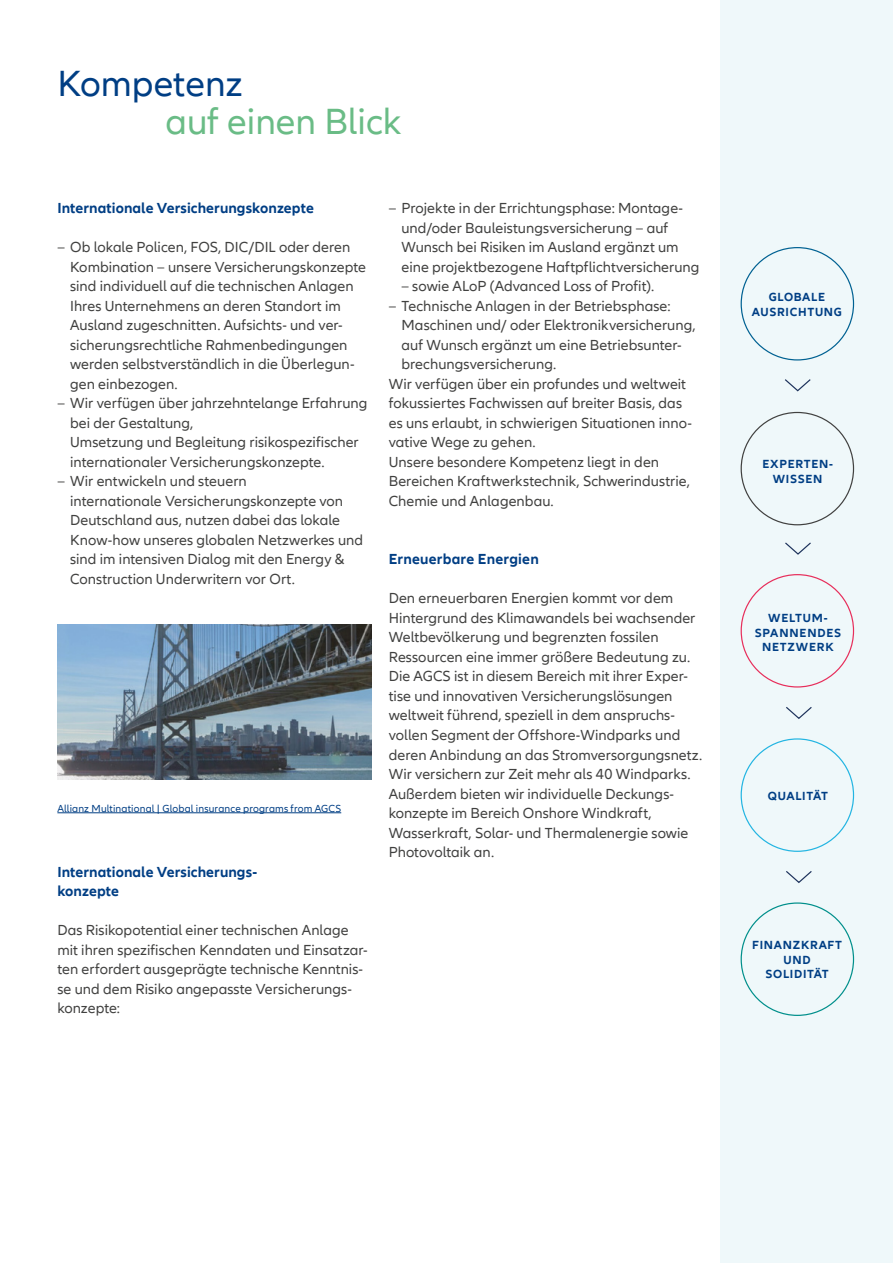
<style>
.page{position:relative;width:893px;height:1263px;background:#fff}
.page>*{position:absolute;margin:0;border:0;box-sizing:border-box;transform-origin:0 0}
.t1{font:37.5px "Allianz Neo";color:#6abc86}
.t2{font:37.5px "Allianz Neo";color:#003e84}
.t3{font:15px/19.5px "Allianz Neo";letter-spacing:.005em;color:#414140}
.t4{font:700 15px/19.5px "Allianz Neo";letter-spacing:.005em;color:#003e84}
.t5{font:700 12.15px/14.5px "Allianz Neo";letter-spacing:.06em;color:#003e84;text-align:center}
.t6{font:10.5px "Allianz Neo";letter-spacing:.015em;color:#003e84}
</style>
<div class="page">
<div style="left:720px;top:0;width:173px;height:1263px;background:#eff8fa"></div>
<hr style="left:57px;top:812px;width:284px;height:1px;background:#003e84">
<svg style="left:785px;top:379px;width:26px;height:13px"></svg>
<svg style="left:785px;top:542px;width:26px;height:13px"></svg>
<svg style="left:786px;top:707px;width:26px;height:12px"></svg>
<svg style="left:786px;top:871px;width:26px;height:12px"></svg>
<img style="left:57px;top:624px;width:315px;height:155px">
<h1 class="t2" style="left:57px;top:63px;width:187px">Kompetenz</h1>
<h1 class="t1" style="left:165px;top:100px;width:238px">auf einen Blick</h1>
<p class="t4" style="left:57px;top:199px;width:258px">Internationale Versicherungskonzepte</p>
<p class="t3" style="left:70px;top:238px;width:297px;text-indent:-13px">– Ob lokale Policen, FOS, DIC/DIL oder deren Kombination – unsere Versicherungskonzepte sind individuell auf die technischen Anlagen Ihres Unternehmens an deren Standort im Ausland zugeschnitten. Aufsichts- und ver&shy;sicherungsrechtliche Rahmenbedingungen werden selbstverständlich in die Überlegun&shy;gen einbezogen.</p>
<p class="t3" style="left:70px;top:394px;width:299px;text-indent:-13px">– Wir verfügen über jahrzehntelange Erfahrung bei der Gestaltung,<br>Umsetzung und Begleitung risikospezifischer internationaler Versicherungskonzepte.</p>
<p class="t3" style="left:70px;top:472px;width:294px;text-indent:-13px">– Wir entwickeln und steuern<br>internationale Versicherungskonzepte von Deutschland aus, nutzen dabei das lokale Know-how unseres globalen Netzwerkes und sind im intensiven Dialog mit den Energy &amp; Construction Underwritern vor Ort.</p>
<p class="t6" style="left:57px;top:802px;width:285px">Allianz Multinational | Global insurance programs from AGCS</p>
<p class="t4" style="left:57px;top:862px;width:201px">Internationale Versicherungs&shy;konzepte</p>
<p class="t3" style="left:57px;top:921px;width:312px">Das Risikopotential einer technischen Anlage mit ihren spezifischen Kenndaten und Einsatzar&shy;ten erfordert ausgeprägte technische Kenntnis&shy;se und dem Risiko angepasste Versicherungs&shy;konzepte:</p>
<p class="t3" style="left:401px;top:199px;width:300px;text-indent:-13px">– Projekte in der Errichtungsphase: Montage&shy;und/oder Bauleistungsversicherung – auf Wunsch bei Risiken im Ausland ergänzt um eine projektbezogene Haftpflichtversicherung</p>
<p class="t3" style="left:401px;top:277px;width:254px">– sowie ALoP (Advanced Loss of Profit).</p>
<p class="t3" style="left:389px;top:297px;width:283px">– Technische Anlagen in der Betriebsphase:</p>
<p class="t3" style="left:401px;top:316px;width:296px">Maschinen und/ oder Elektronikversicherung,</p>
<p class="t3" style="left:401px;top:336px;width:282px">auf Wunsch ergänzt um eine Betriebsunter-</p>
<p class="t3" style="left:401px;top:355px;width:156px">brechungsversicherung.</p>
<p class="t3" style="left:389px;top:375px;width:299px">Wir verfügen über ein profundes und weltweit</p>
<p class="t3" style="left:389px;top:394px;width:295px">fokussiertes Fachwissen auf breiter Basis, das</p>
<p class="t3" style="left:389px;top:414px;width:305px">es uns erlaubt, in schwierigen Situationen inno-</p>
<p class="t3" style="left:389px;top:433px;width:148px">vative Wege zu gehen.</p>
<p class="t3" style="left:389px;top:453px;width:272px">Unsere besondere Kompetenz liegt in den</p>
<p class="t3" style="left:389px;top:472px;width:303px">Bereichen Kraftwerkstechnik, Schwerindustrie,</p>
<p class="t3" style="left:389px;top:492px;width:167px">Chemie und Anlagenbau.</p>
<p class="t4" style="left:389px;top:550px;width:152px">Erneuerbare Energien</p>
<p class="t3" style="left:389px;top:589px;width:315px">Den erneuerbaren Energien kommt vor dem Hintergrund des Klimawandels bei wachsender Weltbevölkerung und begrenzten fossilen Ressourcen eine immer größere Bedeutung zu.<br>Die AGCS ist in diesem Bereich mit ihrer Exper&shy;tise und innovativen Versicherungslösungen weltweit führend, speziell in dem anspruchs&shy;vollen Segment der Offshore-Windparks und deren Anbindung an das Stromversorgungsnetz.<br>Wir versichern zur Zeit mehr als 40 Windparks.<br>Außerdem bieten wir individuelle Deckungs&shy;konzepte im Bereich Onshore Windkraft, Wasserkraft, Solar- und Thermalenergie sowie Photovoltaik an.</p>
<p class="t5" style="left:752px;top:290px;width:92px">GLOBALE<br>AUSRICHTUNG</p>
<p class="t5" style="left:763px;top:457px;width:72px">EXPERTEN-<br>WISSEN</p>
<p class="t5" style="left:755px;top:611px;width:88px">WELTUM-<br>SPANNENDES<br>NETZWERK</p>
<p class="t5" style="left:768px;top:789px;width:62px">QUALITÄT</p>
<p class="t5" style="left:752px;top:938px;width:91px">FINANZKRAFT<br>UND<br>SOLIDITÄT</p>
</div>
